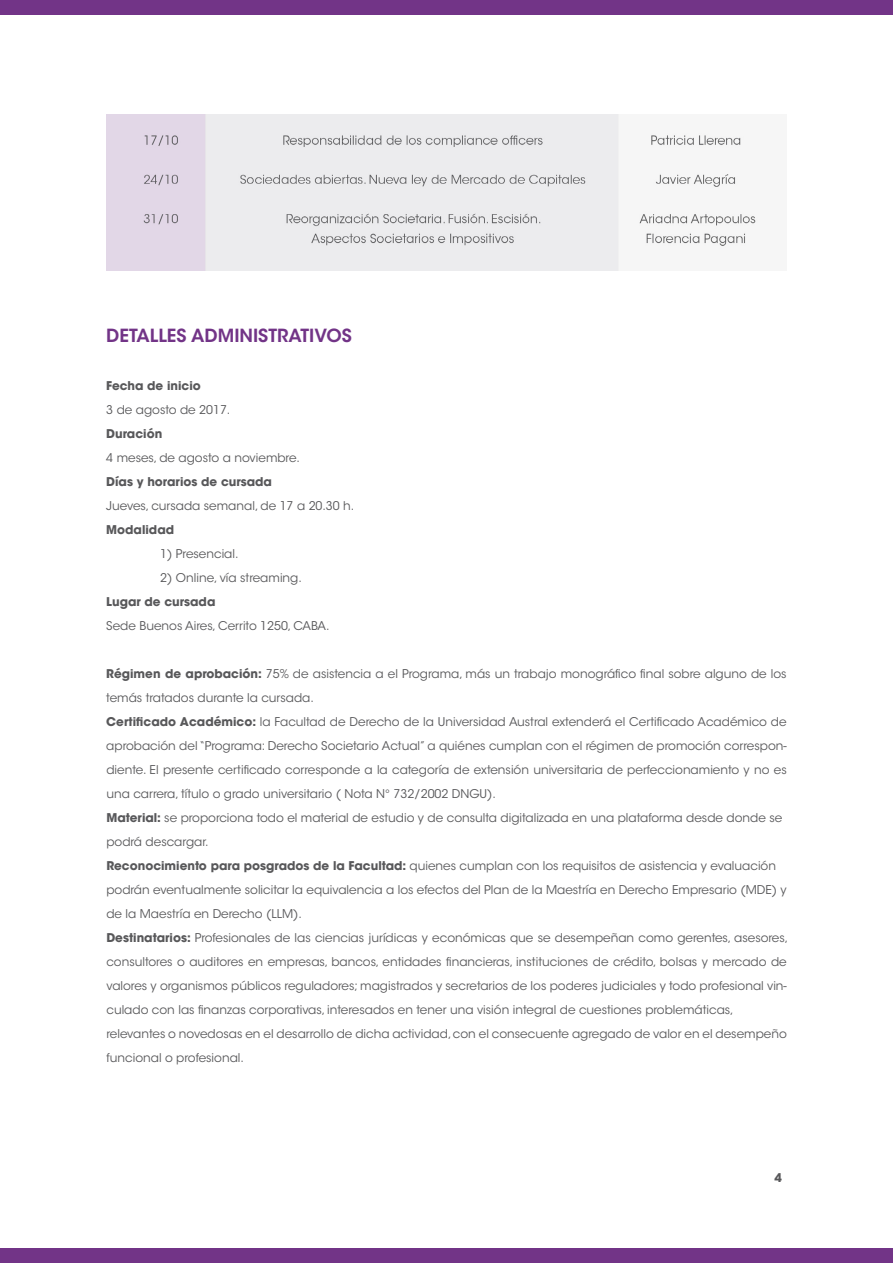
<style>
.page{position:relative;width:893px;height:1263px;background:#fff}
.page>*{position:absolute;margin:0;border:0;box-sizing:border-box;transform-origin:0 0}
.t1{font:600 18px "ITC Avant Garde Std";color:#723487}
.t2{font:12px/24px "ITC Avant Garde Std";color:#58585a}
.t3{font:700 12px "ITC Avant Garde Std";color:#58585a}
.s1{font-weight:700}
</style>
<div class="page">
<div style="left:0;top:0;width:893px;height:14px;background:#723487"></div>
<div style="left:0;top:1249px;width:893px;height:14px;background:#723487"></div>
<img style="left:106px;top:115px;width:652px;height:155px">
<h1 class="t1" style="left:106px;top:324px;width:247px">DETALLES ADMINISTRATIVOS</h1>
<p class="t3" style="left:106px;top:378px;width:96px">Fecha de inicio</p>
<p class="t2" style="left:106px;top:398px;width:126px">3 de agosto de 2017.</p>
<p class="t3" style="left:106px;top:426px;width:57px">Duración</p>
<p class="t2" style="left:106px;top:446px;width:195px">4 meses, de agosto a noviembre.</p>
<p class="t3" style="left:106px;top:474px;width:167px">Días y horarios de cursada</p>
<p class="t2" style="left:106px;top:494px;width:250px">Jueves, cursada semanal, de 17 a 20.30 h.</p>
<p class="t3" style="left:106px;top:522px;width:69px">Modalidad</p>
<p class="t2" style="left:160px;top:542px;width:80px">1) Presencial.</p>
<p class="t2" style="left:160px;top:566px;width:143px">2) Online, vía streaming.</p>
<p class="t3" style="left:106px;top:594px;width:111px">Lugar de cursada</p>
<p class="t2" style="left:106px;top:614px;width:225px">Sede Buenos Aires, Cerrito 1250, CABA.</p>
<p class="t2" style="left:106px;top:662px;width:683px"><span class="s1">Régimen de aprobación:</span> 75% de asistencia a el Programa, más un trabajo monográfico final sobre alguno de los temás tratados durante la cursada.<br><span class="s1">Certificado Académico:</span> la Facultad de Derecho de la Universidad Austral extenderá el Certificado Académico de aprobación del “Programa: Derecho Societario Actual” a quiénes cumplan con el régimen de promoción correspon&shy;diente. El presente certificado corresponde a la categoría de extensión universitaria de perfeccionamiento y no es una carrera, título o grado universitario ( Nota N° 732/2002 DNGU).<br><span class="s1">Material:</span> se proporciona todo el material de estudio y de consulta digitalizada en una plataforma desde donde se podrá descargar.<br><span class="s1">Reconocimiento para posgrados de la Facultad:</span> quienes cumplan con los requisitos de asistencia y evaluación podrán eventualmente solicitar la equivalencia a los efectos del Plan de la Maestría en Derecho Empresario (MDE) y de la Maestría en Derecho (LLM).<br><span class="s1">Destinatarios:</span> Profesionales de las ciencias jurídicas y económicas que se desempeñan como gerentes, asesores, consultores o auditores en empresas, bancos, entidades financieras, instituciones de crédito, bolsas y mercado de valores y organismos públicos reguladores; magistrados y secretarios de los poderes judiciales y todo profesional vin&shy;culado con las finanzas corporativas, interesados en tener una visión integral de cuestiones problemáticas, relevantes o novedosas en el desarrollo de dicha actividad,con el consecuente agregado de valor en el desempeño funcional o profesional.</p>
<p class="t3" style="left:774px;top:1170px;width:9px">4</p>
</div>
